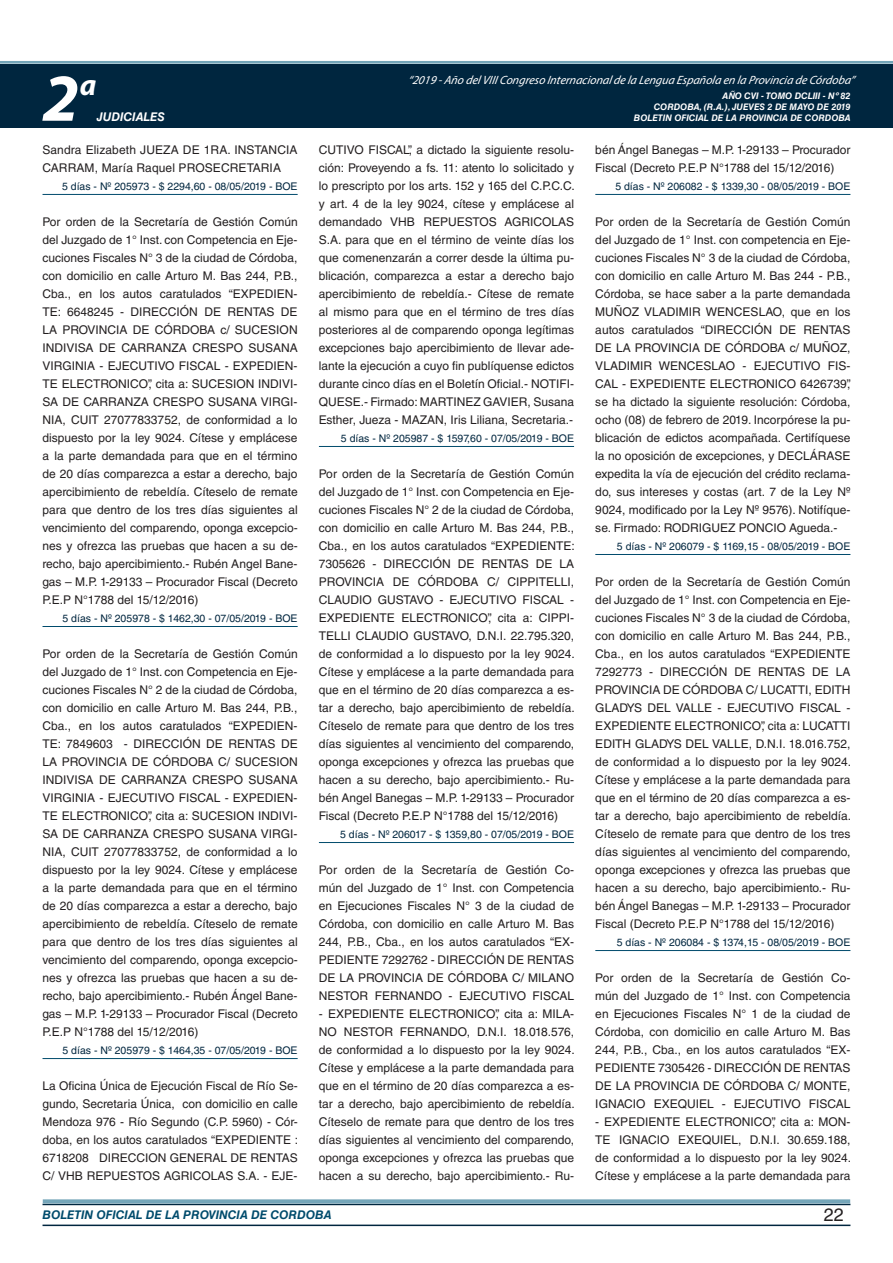
<style>
.page{position:relative;width:893px;height:1263px;background:#fff}
.page>*{position:absolute;margin:0;border:0;box-sizing:border-box;transform-origin:0 0}
.t1{font:italic 700 67.5px "Myriad Pro";color:#fff}
.t2{font:italic 700 30px "Myriad Pro";color:#fff}
.t3{font:18px "Helvetica LT Std";color:#231f20}
.t4{font:12px/18px "Helvetica LT Std";color:#231f20;text-align:justify}
.t5{font:italic 12px "Myriad Pro";color:#fff}
.t6{font:italic 700 12px "Helvetica LT Std";color:#004b6c}
.t7{font:italic 700 12px "Helvetica LT Std";color:#fff}
.t8{font:10.5px "Helvetica LT Std";color:#00263f}
.t9{font:italic 700 9px/10.8px "Helvetica LT Std";color:#fff;text-align:right}
</style>
<div class="page">
<div style="left:0;top:61px;width:893px;height:6px;background:#fff;opacity:.75"></div>
<div style="left:0;top:64px;width:893px;height:64px;background:#00263f"></div>
<hr style="left:43px;top:1224px;width:807px;height:2px;background:#00263f">
<div style="left:42px;top:1198px;width:809px;height:8px;background:#fff;opacity:.75"></div>
<hr style="left:43px;top:194px;width:255px;height:1px;background:#004b6c">
<hr style="left:43px;top:626px;width:255px;height:1px;background:#004b6c">
<hr style="left:43px;top:1058px;width:255px;height:1px;background:#004b6c">
<hr style="left:319px;top:446px;width:255px;height:1px;background:#004b6c">
<hr style="left:319px;top:842px;width:255px;height:1px;background:#004b6c">
<hr style="left:595px;top:194px;width:255px;height:1px;background:#004b6c">
<hr style="left:595px;top:554px;width:255px;height:1px;background:#004b6c">
<hr style="left:595px;top:950px;width:255px;height:1px;background:#004b6c">
<h2 class="t2" style="left:80px;top:66px;width:18px">a</h2>
<p class="t5" style="left:408px;top:72px;width:448px">“2019 -Año delVIIICongreso Internacionalde la Lengua Esp añola en la Provincia de Córdoba”</p>
<h1 class="t1" style="left:43px;top:54px;width:38px">2</h1>
<p class="t9" style="left:654px;top:91px;width:198px">AÑO CVI - TOMO DCLIII - Nº 82<br>CORDOBA, (R.A.), JUEVES 2 DE MAYO DE 2019</p>
<p class="t7" style="left:97px;top:110px;width:70px">JUDICIALES</p>
<p class="t9" style="left:634px;top:112px;width:218px">BOLETIN OFICIAL DE LA PROVINCIA DE CORDOBA</p>
<p class="t4" style="left:43px;top:141px;width:257px">Sandra Elizabeth JUEZA DE 1RA. INSTANCIA<br>CARRAM, María Raquel PROSECRETARIA</p>
<p class="t8" style="left:62px;top:180px;width:237px">5 días - Nº 205973 - $ 2294,60 - 08/05/2019 - BOE</p>
<p class="t4" style="left:43px;top:213px;width:257px">Por orden de la Secretaría de Gestión Común del Juzgado de 1° Inst. con Competencia en Eje&shy;cuciones Fiscales N° 3 de la ciudad de Córdoba, con domicilio en calle Arturo M. Bas 244, P.B., Cba., en los autos caratulados “EXPEDIEN-TE: 6648245 - DIRECCIÓN DE RENTAS DE LA PROVINCIA DE CÓRDOBA c/ SUCESION INDIVISA DE CARRANZA CRESPO SUSANA VIRGINIA - EJECUTIVO FISCAL - EXPEDIEN-TE ELECTRONICO”, cita a: SUCESION INDIVI-SA DE CARRANZA CRESPO SUSANA VIRGI-NIA, CUIT 27077833752, de conformidad a lo dispuesto por la ley 9024. Cítese y emplácese a la parte demandada para que en el término de 20 días comparezca a estar a derecho, bajo apercibimiento de rebeldía. Cíteselo de remate para que dentro de los tres días siguientes al vencimiento del comparendo, oponga excepcio&shy;nes y ofrezca las pruebas que hacen a su de&shy;recho, bajo apercibimiento.- Rubén Angel Bane&shy;gas – M.P. 1-29133 – Procurador Fiscal (Decreto P.E.P N°1788 del 15/12/2016)</p>
<p class="t8" style="left:63px;top:612px;width:237px">5 días - Nº 205978 - $ 1462,30 - 07/05/2019 - BOE</p>
<p class="t4" style="left:43px;top:645px;width:257px">Por orden de la Secretaría de Gestión Común del Juzgado de 1° Inst. con Competencia en Eje&shy;cuciones Fiscales N° 2 de la ciudad de Córdoba, con domicilio en calle Arturo M. Bas 244, P.B., Cba., en los autos caratulados “EXPEDIEN-TE: 7849603 - DIRECCIÓN DE RENTAS DE LA PROVINCIA DE CÓRDOBA C/ SUCESION INDIVISA DE CARRANZA CRESPO SUSANA VIRGINIA - EJECUTIVO FISCAL - EXPEDIEN-TE ELECTRONICO”, cita a: SUCESION INDIVI-SA DE CARRANZA CRESPO SUSANA VIRGI-NIA, CUIT 27077833752, de conformidad a lo dispuesto por la ley 9024. Cítese y emplácese a la parte demandada para que en el término de 20 días comparezca a estar a derecho, bajo apercibimiento de rebeldía. Cíteselo de remate para que dentro de los tres días siguientes al vencimiento del comparendo, oponga excepcio&shy;nes y ofrezca las pruebas que hacen a su de&shy;recho, bajo apercibimiento.- Rubén Ángel Bane&shy;gas – M.P. 1-29133 – Procurador Fiscal (Decreto P.E.P N°1788 del 15/12/2016)</p>
<p class="t8" style="left:63px;top:1044px;width:237px">5 días - Nº 205979 - $ 1464,35 - 07/05/2019 - BOE</p>
<p class="t4" style="left:43px;top:1077px;width:257px">La Oficina Única de Ejecución Fiscal de Río Se&shy;gundo, Secretaria Única, con domicilio en calle Mendoza 976 - Río Segundo (C.P. 5960) - Cór&shy;doba, en los autos caratulados “EXPEDIENTE :<br>6718208 DIRECCION GENERAL DE RENTAS C/ VHB REPUESTOS AGRICOLAS S.A. - EJE-</p>
<p class="t4" style="left:319px;top:141px;width:257px">CUTIVO FISCAL”, a dictado la siguiente resolu&shy;ción: Proveyendo a fs. 11: atento lo solicitado y lo prescripto por los arts. 152 y 165 del C.P.C.C. y art. 4 de la ley 9024, cítese y emplácese al demandado VHB REPUESTOS AGRICOLAS S.A. para que en el término de veinte días los que comenenzarán a correr desde la última pu&shy;blicación, comparezca a estar a derecho bajo apercibimiento de rebeldía.- Cítese de remate al mismo para que en el término de tres días posteriores al de comparendo oponga legítimas excepciones bajo apercibimiento de llevar ade&shy;lante la ejecución a cuyo fin publíquense edictos durante cinco días en el Boletín Oficial.- NOTIFI-QUESE.- Firmado: MARTINEZ GAVIER, Susana Esther, Jueza - MAZAN, Iris Liliana, Secretaria.-</p>
<p class="t8" style="left:341px;top:432px;width:235px">5 días - Nº 205987 - $ 1597,60 - 07/05/2019 - BOE</p>
<p class="t4" style="left:319px;top:465px;width:257px">Por orden de la Secretaría de Gestión Común del Juzgado de 1° Inst. con Competencia en Eje&shy;cuciones Fiscales N° 2 de la ciudad de Córdoba, con domicilio en calle Arturo M. Bas 244, P.B., Cba., en los autos caratulados “EXPEDIENTE:<br>7305626 - DIRECCIÓN DE RENTAS DE LA PROVINCIA DE CÓRDOBA C/ CIPPITELLI, CLAUDIO GUSTAVO - EJECUTIVO FISCAL - EXPEDIENTE ELECTRONICO”, cita a: CIPPI-TELLI CLAUDIO GUSTAVO, D.N.I. 22.795.320, de conformidad a lo dispuesto por la ley 9024.<br>Cítese y emplácese a la parte demandada para que en el término de 20 días comparezca a es&shy;tar a derecho, bajo apercibimiento de rebeldía.<br>Cíteselo de remate para que dentro de los tres días siguientes al vencimiento del comparendo, oponga excepciones y ofrezca las pruebas que hacen a su derecho, bajo apercibimiento.- Ru&shy;bén Angel Banegas – M.P. 1-29133 – Procurador Fiscal (Decreto P.E.P N°1788 del 15/12/2016)</p>
<p class="t8" style="left:340px;top:828px;width:235px">5 días - Nº 206017 - $ 1359,80 - 07/05/2019 - BOE</p>
<p class="t4" style="left:319px;top:861px;width:257px">Por orden de la Secretaría de Gestión Co&shy;mún del Juzgado de 1° Inst. con Competencia en Ejecuciones Fiscales N° 3 de la ciudad de Córdoba, con domicilio en calle Arturo M. Bas 244, P.B., Cba., en los autos caratulados “EX-PEDIENTE 7292762 - DIRECCIÓN DE RENTAS DE LA PROVINCIA DE CÓRDOBA C/ MILANO NESTOR FERNANDO - EJECUTIVO FISCAL</p>
<p class="t4" style="left:319px;top:1005px;width:257px">- EXPEDIENTE ELECTRONICO”, cita a: MILA-NO NESTOR FERNANDO, D.N.I. 18.018.576, de conformidad a lo dispuesto por la ley 9024.<br>Cítese y emplácese a la parte demandada para que en el término de 20 días comparezca a es&shy;tar a derecho, bajo apercibimiento de rebeldía.<br>Cíteselo de remate para que dentro de los tres días siguientes al vencimiento del comparendo, oponga excepciones y ofrezca las pruebas que hacen a su derecho, bajo apercibimiento.- Ru-</p>
<p class="t4" style="left:595px;top:141px;width:257px">bén Ángel Banegas – M.P. 1-29133 – Procurador<br>Fiscal (Decreto P.E.P N°1788 del 15/12/2016)</p>
<p class="t8" style="left:615px;top:180px;width:237px">5 días - Nº 206082 - $ 1339,30 - 08/05/2019 - BOE</p>
<p class="t4" style="left:595px;top:213px;width:257px">Por orden de la Secretaría de Gestión Común del Juzgado de 1° Inst. con competencia en Eje&shy;cuciones Fiscales N° 3 de la ciudad de Córdoba, con domicilio en calle Arturo M. Bas 244 - P.B., Córdoba, se hace saber a la parte demandada MUÑOZ VLADIMIR WENCESLAO, que en los autos caratulados “DIRECCIÓN DE RENTAS DE LA PROVINCIA DE CÓRDOBA c/ MUÑOZ, VLADIMIR WENCESLAO - EJECUTIVO FIS-CAL - EXPEDIENTE ELECTRONICO 6426739”, se ha dictado la siguiente resolución: Córdoba, ocho (08) de febrero de 2019. Incorpórese la pu&shy;blicación de edictos acompañada. Certifíquese la no oposición de excepciones, y DECLÁRASE expedita la vía de ejecución del crédito reclama&shy;do, sus intereses y costas (art. 7 de la Ley Nº 9024, modificado por la Ley Nº 9576). Notifíque&shy;se. Firmado: RODRIGUEZ PONCIO Agueda.-</p>
<p class="t8" style="left:617px;top:540px;width:235px">5 días - Nº 206079 - $ 1169,15 - 08/05/2019 - BOE</p>
<p class="t4" style="left:595px;top:573px;width:257px">Por orden de la Secretaría de Gestión Común del Juzgado de 1° Inst. con Competencia en Eje&shy;cuciones Fiscales N° 3 de la ciudad de Córdoba, con domicilio en calle Arturo M. Bas 244, P.B., Cba., en los autos caratulados “EXPEDIENTE 7292773 - DIRECCIÓN DE RENTAS DE LA PROVINCIA DE CÓRDOBA C/ LUCATTI, EDITH GLADYS DEL VALLE - EJECUTIVO FISCAL - EXPEDIENTE ELECTRONICO”, cita a: LUCATTI EDITH GLADYS DEL VALLE, D.N.I. 18.016.752, de conformidad a lo dispuesto por la ley 9024.<br>Cítese y emplácese a la parte demandada para que en el término de 20 días comparezca a es&shy;tar a derecho, bajo apercibimiento de rebeldía.<br>Cíteselo de remate para que dentro de los tres días siguientes al vencimiento del comparendo, oponga excepciones y ofrezca las pruebas que hacen a su derecho, bajo apercibimiento.- Ru&shy;bén Ángel Banegas – M.P. 1-29133 – Procurador Fiscal (Decreto P.E.P N°1788 del 15/12/2016)</p>
<p class="t8" style="left:617px;top:936px;width:235px">5 días - Nº 206084 - $ 1374,15 - 08/05/2019 - BOE</p>
<p class="t4" style="left:595px;top:969px;width:257px">Por orden de la Secretaría de Gestión Co&shy;mún del Juzgado de 1° Inst. con Competencia en Ejecuciones Fiscales N° 1 de la ciudad de Córdoba, con domicilio en calle Arturo M. Bas 244, P.B., Cba., en los autos caratulados “EX-PEDIENTE 7305426 - DIRECCIÓN DE RENTAS DE LA PROVINCIA DE CÓRDOBA C/ MONTE, IGNACIO EXEQUIEL - EJECUTIVO FISCAL</p>
<p class="t4" style="left:595px;top:1113px;width:257px">- EXPEDIENTE ELECTRONICO”, cita a: MON-TE IGNACIO EXEQUIEL, D.N.I. 30.659.188, de conformidad a lo dispuesto por la ley 9024.<br>Cítese y emplácese a la parte demandada para</p>
<p class="t6" style="left:43px;top:1208px;width:290px">BOLETIN OFICIAL DE LA PROVINCIA DE CORDOBA</p>
<h3 class="t3" style="left:824px;top:1204px;width:22px">22</h3>
</div>
